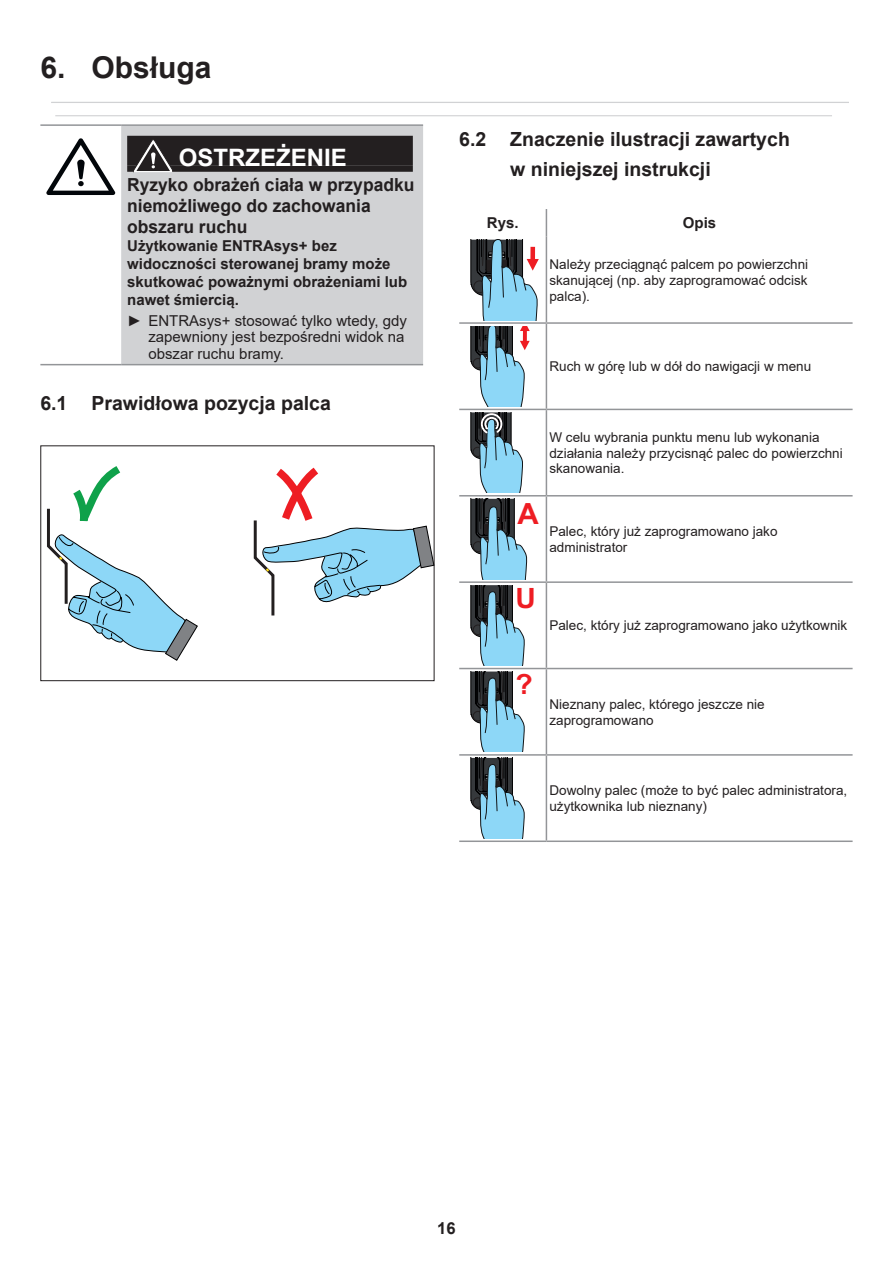
<style>
.page{position:relative;width:893px;height:1263px;background:#fff}
.page>*{position:absolute;margin:0;border:0;box-sizing:border-box;transform-origin:0 0}
.t1{font:700 30px "Arial";color:#231f20}
.t2{font:700 28.05px "Arial";color:#ee1d23}
.t3{font:700 24px "Arial";color:#fff}
.t4{font:700 19.5px/29.2px "Arial";color:#231f20}
.t5{font:700 18px/21px "Arial";color:#231f20}
.t6{font:700 16.5px "Arial";color:#231f20}
.t7{font:700 15px/18px "Arial";color:#231f20}
.t8{font:15px/16.5px "Arial";color:#231f20}
.t9{font:13.5px/15.8px "Arial";color:#231f20}
</style>
<div class="page">
<svg style="left:459px;top:209px;width:394px;height:631px"></svg>
<svg style="left:546px;top:209px;width:1px;height:28px"></svg>
<hr style="left:546px;top:237px;width:1px;height:85px;background:#939598">
<hr style="left:459px;top:322px;width:87px;height:2px;background:#939598">
<hr style="left:546px;top:322px;width:307px;height:2px;background:#939598">
<hr style="left:546px;top:324px;width:1px;height:85px;background:#939598">
<hr style="left:459px;top:409px;width:87px;height:1px;background:#939598">
<hr style="left:546px;top:409px;width:307px;height:1px;background:#939598">
<hr style="left:546px;top:410px;width:1px;height:85px;background:#939598">
<hr style="left:459px;top:495px;width:87px;height:1px;background:#939598">
<hr style="left:546px;top:495px;width:307px;height:1px;background:#939598">
<hr style="left:546px;top:496px;width:1px;height:85px;background:#939598">
<hr style="left:459px;top:581px;width:87px;height:2px;background:#939598">
<hr style="left:546px;top:581px;width:307px;height:2px;background:#939598">
<hr style="left:546px;top:583px;width:1px;height:85px;background:#939598">
<hr style="left:459px;top:668px;width:87px;height:1px;background:#939598">
<hr style="left:546px;top:668px;width:307px;height:1px;background:#939598">
<hr style="left:546px;top:669px;width:1px;height:85px;background:#939598">
<hr style="left:459px;top:754px;width:87px;height:2px;background:#939598">
<hr style="left:546px;top:754px;width:307px;height:2px;background:#939598">
<hr style="left:546px;top:756px;width:1px;height:84px;background:#939598">
<hr style="left:459px;top:840px;width:87px;height:2px;background:#939598">
<hr style="left:546px;top:840px;width:307px;height:2px;background:#939598">
<svg style="left:471px;top:240px;width:68px;height:80px"></svg>
<svg style="left:471px;top:326px;width:59px;height:80px"></svg>
<svg style="left:471px;top:412px;width:52px;height:81px"></svg>
<svg style="left:471px;top:499px;width:56px;height:80px"></svg>
<svg style="left:471px;top:585px;width:54px;height:80px"></svg>
<svg style="left:471px;top:671px;width:54px;height:81px"></svg>
<svg style="left:471px;top:758px;width:54px;height:80px"></svg>
<div style="left:121px;top:126px;width:302px;height:238px;background:#d1d2d4"></div>
<hr style="left:121px;top:124px;width:302px;height:2px;background:#939598">
<hr style="left:40px;top:364px;width:81px;height:1px;background:#939598">
<hr style="left:40px;top:124px;width:81px;height:2px;background:#939598">
<hr style="left:121px;top:364px;width:302px;height:1px;background:#939598">
<svg style="left:46px;top:138px;width:69px;height:57px"></svg>
<div style="left:127px;top:136px;width:286px;height:30px;background:#231f20"></div>
<div style="left:127px;top:166px;width:286px;height:6px;background:#231f20"></div>
<svg style="left:134px;top:139px;width:38px;height:33px"></svg>
<svg style="left:253px;top:467px;width:179px;height:149px"></svg>
<svg style="left:47px;top:466px;width:151px;height:194px"></svg>
<div style="left:40px;top:445px;width:394px;height:236px;border:1px solid #231f20"></div>
<hr style="left:51px;top:102px;width:798px;height:1px;background:#d1d2d4">
<hr style="left:55px;top:115px;width:777px;height:1px;background:#d1d2d4">
<h1 class="t1" style="left:40px;top:46px;width:173px">6. Obsługa</h1>
<h3 class="t3" style="left:179px;top:140px;width:170px">OSTRZEŻENIE</h3>
<h3 class="t5" style="left:127px;top:174px;width:289px">Ryzyko obrażeń ciała w przypadku niemożliwego do zachowania obszaru ruchu</h3>
<p class="t7" style="left:127px;top:237px;width:282px">Użytkowanie ENTRAsys+ bez widoczności sterowanej bramy może skutkować poważnymi obrażeniami lub nawet śmiercią.</p>
<p class="t8" style="left:148px;top:312px;width:260px;text-indent:-21px">► ENTRAsys+ stosować tylko wtedy, gdy zapewniony jest bezpośredni widok na obszar ruchu bramy.</p>
<h3 class="t4" style="left:40px;top:388px;width:292px">6.1 Prawidłowa pozycja palca</h3>
<h3 class="t4" style="left:510px;top:125px;width:281px;text-indent:-51px">6.2 Znaczenie ilustracji zawartych w niniejszej instrukcji</h3>
<p class="t7" style="left:487px;top:214px;width:33px">Rys.</p>
<p class="t7" style="left:683px;top:214px;width:35px">Opis</p>
<p class="t9" style="left:549px;top:256px;width:260px;line-height:16.2px;text-align:justify">Należy przeciągnąć palcem po powierzchni skanującej (np. aby zaprogramować odcisk palca).</p>
<p class="t9" style="left:549px;top:358px;width:263px">Ruch w górę lub w dół do nawigacji w menu</p>
<p class="t9" style="left:549px;top:429px;width:295px">W celu wybrania punktu menu lub wykonania działania należy przycisnąć palec do powierzchni skanowania.</p>
<p class="t9" style="left:549px;top:523px;width:230px;line-height:16.2px;text-indent:-32px"><sup>A</sup> Palec, który już zaprogramowano jako administrator</p>
<h2 class="t2" style="left:516px;top:578px;width:22px">U</h2>
<p class="t9" style="left:549px;top:617px;width:299px">Palec, który już zaprogramowano jako użytkownik</p>
<h2 class="t2" style="left:516px;top:665px;width:19px">?</h2>
<p class="t9" style="left:549px;top:696px;width:217px">Nieznany palec, którego jeszcze nie zaprogramowano</p>
<p class="t9" style="left:549px;top:782px;width:299px">Dowolny palec (może to być palec administratora, użytkownika lub nieznany)</p>
<p class="t6" style="left:437px;top:1216px;width:20px">16</p>
</div>
